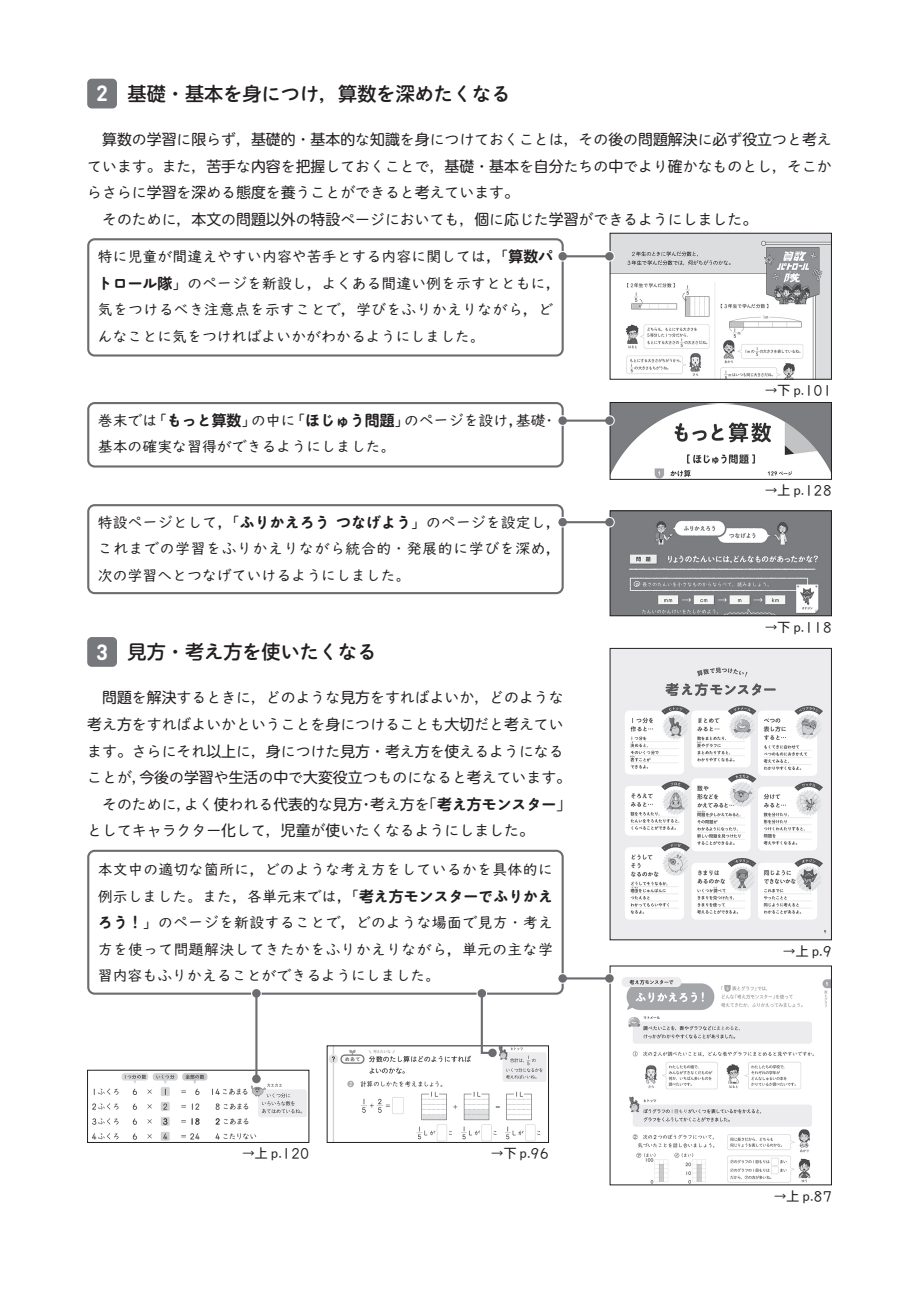
<style>
.page{position:relative;width:919px;height:1289px;background:#fff}
.page>*{position:absolute;margin:0;border:0;box-sizing:border-box;transform-origin:0 0}
.t1{font:700 21.75px "DIN Round Pro";color:#fff}
.t2{font:19.2px "Shuei M Go Std B";color:#231f20}
.t3{font:14.85px/26.5px "UD Digi Kyokasho Pro N";letter-spacing:.005em;color:#231f20}
.t4{font:14.85px/26.5px "Shuei M Go Std L";color:#231f20}
.t5{font:700 14.85px "Maru Anti Std De";color:#231f20}
.t6{font:14.85px "UD Shin M Go Pro";color:#231f20}
.t7{font:12.75px "Shuei M Go Std L";color:#231f20}
.s1{font-family:"UD Shin M Go Pro";font-weight:500}
.s2{font-family:"UD Shin M Go Pro"}
.s3{font-family:"UD Shin M Go Pro De";font-weight:700}
.s4{font-family:"Maru Anti Std De";font-weight:700}
.s5{font-family:"UD Digi Kyokasho Pro N";font-weight:400}
.s6{font-family:"UD Shin M Go Pro De"}
.s7{font-family:"Shuei M Go Std L";font-weight:400}
.s8{font-family:"Shuei M Go Std L"}
.s9{font-family:"MOG Suuji It K40";font-size:12.15px}
</style>
<div class="page">
<img style="left:611px;top:235px;width:218px;height:142px">
<div style="left:609px;top:233px;width:222px;height:146px;border:1px solid #231f20"></div>
<img style="left:611px;top:404px;width:218px;height:73px">
<div style="left:609px;top:402px;width:222px;height:77px;border:1px solid #231f20"></div>
<img style="left:611px;top:512px;width:218px;height:102px">
<div style="left:609px;top:510px;width:222px;height:106px;border:1px solid #231f20"></div>
<img style="left:611px;top:650px;width:218px;height:288px">
<img style="left:611px;top:977px;width:218px;height:206px">
<img style="left:92px;top:1071px;width:215px;height:69px">
<div style="left:87px;top:1069px;width:222px;height:73px;border:1px solid #231f20"></div>
<img style="left:329px;top:1047px;width:217px;height:93px">
<div style="left:87px;top:637px;width:30px;height:29px;background:#76787b;border-radius:5px"></div>
<div style="left:87px;top:79px;width:30px;height:29px;background:#76787b;border-radius:5px"></div>
<div style="left:87px;top:238px;width:476px;height:118px;border:2px solid #6c6d70;border-radius:6px"></div>
<div style="left:87px;top:402px;width:476px;height:65px;border:2px solid #6c6d70;border-radius:6px"></div>
<div style="left:87px;top:504px;width:476px;height:90px;border:2px solid #6c6d70;border-radius:6px"></div>
<div style="left:87px;top:849px;width:476px;height:145px;border:2px solid #6c6d70;border-radius:6px"></div>
<svg style="left:604px;top:251px;width:10px;height:10px"></svg>
<svg style="left:557px;top:251px;width:11px;height:10px"></svg>
<hr style="left:562px;top:255px;width:47px;height:2px;background:#6c6d70">
<div style="left:558px;top:252px;width:9px;height:8px;background:#6c6d70;border-radius:50%"></div>
<div style="left:605px;top:252px;width:8px;height:8px;background:#6c6d70;border-radius:50%"></div>
<svg style="left:604px;top:415px;width:10px;height:11px"></svg>
<div style="left:557px;top:415px;width:11px;height:11px;background:#fff;border-radius:50%"></div>
<hr style="left:562px;top:419px;width:47px;height:2px;background:#6c6d70">
<div style="left:558px;top:416px;width:9px;height:9px;background:#6c6d70;border-radius:50%"></div>
<div style="left:605px;top:416px;width:8px;height:9px;background:#6c6d70;border-radius:50%"></div>
<svg style="left:604px;top:517px;width:10px;height:10px"></svg>
<svg style="left:557px;top:517px;width:11px;height:10px"></svg>
<hr style="left:562px;top:521px;width:47px;height:2px;background:#6c6d70">
<div style="left:558px;top:518px;width:9px;height:8px;background:#6c6d70;border-radius:50%"></div>
<div style="left:605px;top:518px;width:8px;height:8px;background:#6c6d70;border-radius:50%"></div>
<svg style="left:604px;top:973px;width:10px;height:10px"></svg>
<svg style="left:557px;top:973px;width:11px;height:10px"></svg>
<hr style="left:562px;top:977px;width:47px;height:2px;background:#6c6d70">
<div style="left:558px;top:974px;width:9px;height:8px;background:#6c6d70;border-radius:50%"></div>
<div style="left:605px;top:974px;width:8px;height:8px;background:#6c6d70;border-radius:50%"></div>
<div style="left:476px;top:988px;width:11px;height:10px;background:#f8f8f9;border-radius:50%"></div>
<svg style="left:479px;top:991px;width:15px;height:63px"></svg>
<div style="left:477px;top:989px;width:9px;height:8px;background:#6c6d70;border-radius:50%"></div>
<div style="left:488px;top:1048px;width:8px;height:9px;background:#6c6d70;border-radius:50%"></div>
<hr style="left:255px;top:993px;width:2px;height:85px;background:#6c6d70">
<div style="left:252px;top:989px;width:9px;height:8px;background:#6c6d70;border-radius:50%"></div>
<svg style="left:252px;top:1074px;width:9px;height:9px"></svg>
<p class="t2" style="left:128px;top:79px;width:384px"><span class="s1">基礎</span>・<span class="s1">基本</span>を<span class="s1">身</span>につけ，<span class="s1">算数</span>を<span class="s1">深</span>めたくなる</p>
<h1 class="t1" style="left:96px;top:78px;width:13px">2</h1>
<p class="t4" style="left:87px;top:126px;width:746px"><span class="s2">　算数</span>の<span class="s2">学習</span>に<span class="s2">限</span>らず，<span class="s2">基礎的</span>・<span class="s2">基本的</span>な<span class="s2">知識</span>を<span class="s2">身</span>につけておくことは，その<span class="s2">後</span>の<span class="s2">問題解決</span>に<span class="s2">必</span>ず<span class="s2">役立</span>つと<span class="s2">考</span>え</p>
<p class="t4" style="left:87px;top:152px;width:746px">ています。また，<span class="s2">苦手</span>な<span class="s2">内容</span>を<span class="s2">把握</span>しておくことで，<span class="s2">基礎</span>・<span class="s2">基本</span>を<span class="s2">自分</span>たちの<span class="s2">中</span>でより<span class="s2">確</span>かなものとし，そこか</p>
<p class="t4" style="left:87px;top:179px;width:433px">らさらに<span class="s2">学習</span>を<span class="s2">深</span>める<span class="s2">態度</span>を<span class="s2">養</span>うことができると<span class="s2">考</span>えています。</p>
<p class="t4" style="left:102px;top:205px;width:656px">そのために，<span class="s2">本文</span>の<span class="s2">問題以外</span>の<span class="s2">特設</span>ページにおいても，<span class="s2">個</span>に<span class="s2">応</span>じた<span class="s2">学習</span>ができるようにしました。</p>
<p class="t3" style="left:98px;top:242px;width:464px">特に児童が間違えやすい内容や苦手とする内容に関しては「，<span class="s3">算数</span><span class="s4">パトロール</span><span class="s3">隊</span>」のページを新設し，よくある間違い例を示すとともに，気をつけるべき注意点を示すことで，学びをふりかえりながら，どんなことに気をつければよいかがわかるようにしました。</p>
<p class="t5" style="left:152px;top:409px;width:106px"><span class="s5">「</span>もっと<span class="s6">算数</span><span class="s5">」</span></p>
<p class="t3" style="left:404px;top:406px;width:121px">のページを設け，</p>
<p class="t3" style="left:98px;top:406px;width:299px">巻末では<br>基本の確実な習得ができるようにしました。</p>
<p class="t3" style="left:516px;top:406px;width:31px">基礎</p>
<p class="t5" style="left:290px;top:409px;width:121px"><span class="s5">「</span>ほじゅう<span class="s6">問題</span><span class="s5">」</span></p>
<p class="t3" style="left:251px;top:406px;width:46px">の中に</p>
<p class="t3" style="left:542px;top:406px;width:16px">・</p>
<p class="t3" style="left:98px;top:508px;width:464px;text-align:justify">特設ページとして「，<span class="s4">ふりかえろうつなげよう</span>」のページを設定し，これまでの学習をふりかえりながら統合的・発展的に学びを深め，次の学習へとつなげていけるようにしました。</p>
<p class="t2" style="left:128px;top:637px;width:250px"><span class="s1">見方</span>・<span class="s1">考</span>え<span class="s1">方</span>を<span class="s1">使</span>いたくなる</p>
<h1 class="t1" style="left:96px;top:636px;width:13px">3</h1>
<p class="t4" style="left:87px;top:684px;width:478px"><span class="s2">　問題</span>を<span class="s2">解決</span>するときに，どのような<span class="s2">見方</span>をすればよいか，どのような</p>
<p class="t4" style="left:87px;top:710px;width:478px"><span class="s2">考</span>え<span class="s2">方</span>をすればよいかということを<span class="s2">身</span>につけることも<span class="s2">大切</span>だと<span class="s2">考</span>えてい</p>
<p class="t4" style="left:87px;top:737px;width:478px">ます。さらにそれ<span class="s2">以上</span>に，<span class="s2">身</span>につけた<span class="s2">見方</span>・<span class="s2">考</span>え<span class="s2">方</span>を<span class="s2">使</span>えるようになる</p>
<p class="t4" style="left:139px;top:763px;width:433px"><span class="s2">今後</span>の<span class="s2">学習</span>や<span class="s2">生活</span>の<span class="s2">中</span>で<span class="s2">大変役立</span>つものになると<span class="s2">考</span>えています。</p>
<p class="t4" style="left:87px;top:763px;width:61px">ことが，</p>
<p class="t5" style="left:422px;top:793px;width:150px"><span class="s7">「</span><span class="s6">考</span>え<span class="s6">方</span>モンスター<span class="s7">「</span></p>
<p class="t4" style="left:184px;top:790px;width:180px">よく<span class="s2">使</span>われる<span class="s2">代表的</span>な<span class="s2">見方</span></p>
<p class="t6" style="left:370px;top:792px;width:61px">考<span class="s8">え</span>方<span class="s8">を</span></p>
<p class="t4" style="left:87px;top:790px;width:448px;text-indent:15px">そのために，<br>としてキャラクター<span class="s2">化</span>して，<span class="s2">児童</span>が<span class="s2">使</span>いたくなるようにしました。</p>
<p class="t4" style="left:359px;top:790px;width:16px">・</p>
<p class="t3" style="left:98px;top:855px;width:457px;text-align:justify">本文中の適切な箇所に，どのような考え方をしているかを具体的に例示しました。また，各単元末では「，<span class="s3">考</span><span class="s4">え</span><span class="s3">方</span><span class="s4">モンスターでふりかえろう！</span>」のページを新設することで，どのような場面で見方・考え方を使って問題解決してきたかをふりかえりながら，単元の主な学習内容もふりかえることができるようにしました。</p>
<p class="t7" style="left:242px;top:1144px;width:68px">→<span class="s2">上</span> p.<span class="s9">120</span></p>
<p class="t7" style="left:491px;top:1144px;width:59px">→<span class="s2">下</span> p.<span class="s9">96</span></p>
<p class="t7" style="left:764px;top:381px;width:68px">→<span class="s2">下</span>p.<span class="s9">101</span></p>
<p class="t7" style="left:764px;top:481px;width:68px">→<span class="s2">上</span> p.<span class="s9">128</span></p>
<p class="t7" style="left:764px;top:617px;width:68px">→<span class="s2">下</span>p.<span class="s9">118</span></p>
<p class="t7" style="left:782px;top:941px;width:50px">→<span class="s2">上</span> p.<span class="s9">9</span></p>
<p class="t7" style="left:773px;top:1186px;width:59px">→<span class="s2">上</span> p.<span class="s9">87</span></p>
</div>
